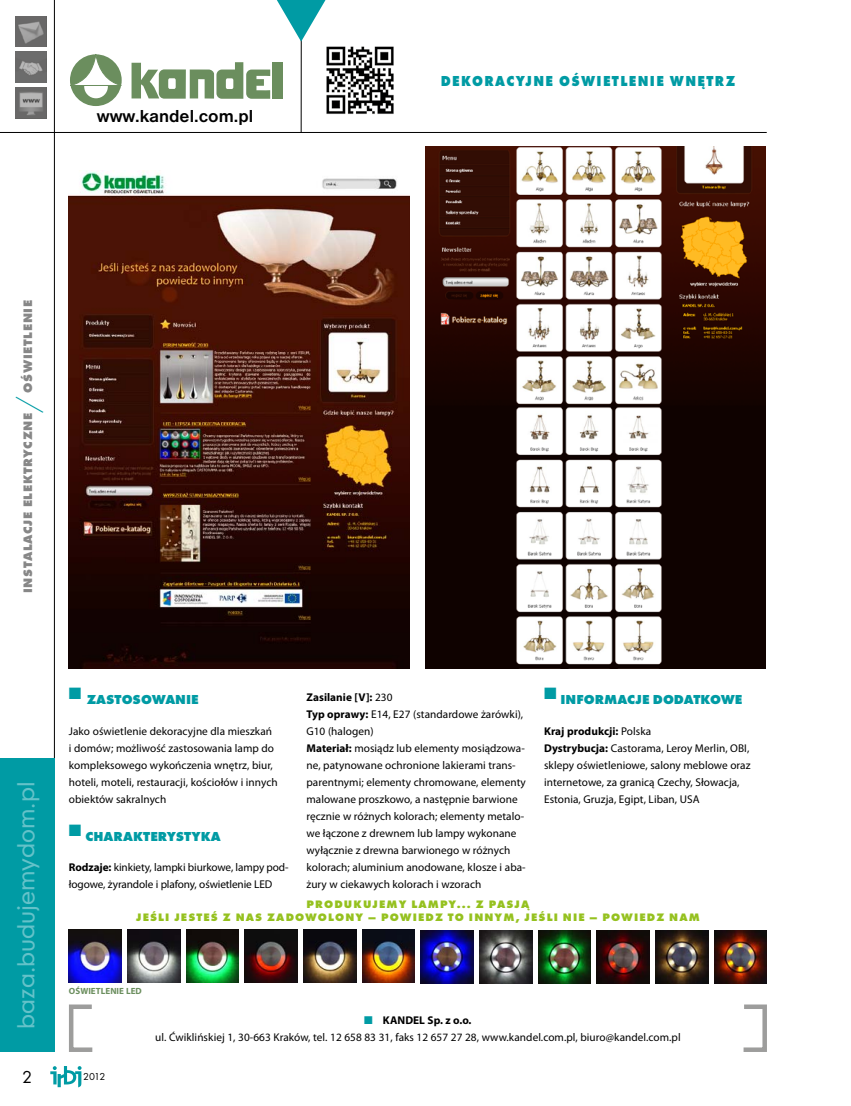
<style>
.page{position:relative;width:851px;height:1106px;background:#fff}
.page>*{position:absolute;margin:0;border:0;box-sizing:border-box;transform-origin:0 0}
.t1{font:30px "Futura TEE Ligh";color:#009ba4}
.t2{font:22.5px "Geometric 706 Md EU";color:#64c2c9}
.t3{font:700 18px "Nimbus San DEE";color:#000}
.t4{font:18px "Futura TEE";color:#000}
.t5{font:700 15px "Futura TEE Extr";letter-spacing:.1em;color:#009ba4;scale:.9 1}
.t6{font:700 13.5px "Futura TEE Extr";color:#009ba4}
.t7{font:700 12.75px "Futura TEE Extr";letter-spacing:.05em;color:#878787}
.t8{font:11.25px/17px "Myriad Pro";letter-spacing:.005em;color:#000}
.t9{font:700 11.25px/12.3px "Futura TEE Extr";letter-spacing:.1em;color:#95c11f;text-align:center}
.t10{font:10.5px "Futura TEE";color:#000}
.t11{font:700 9px "Myriad Pro";letter-spacing:.005em;color:#6b8e5e}
.s1{font-weight:700}
.s2{color:#009ba4}
</style>
<div class="page">
<hr style="left:54px;top:0;width:1px;height:1052px;background:#000">
<svg style="left:50px;top:1066px;width:31px;height:21px"></svg>
<div style="left:0;top:758px;width:54px;height:294px;background:#009ba4"></div>
<hr style="left:0;top:132px;width:766px;height:1px;background:#000">
<hr style="left:301px;top:36px;width:1px;height:97px;background:#000">
<svg style="left:277px;top:0;width:49px;height:42px"></svg>
<svg style="left:16px;top:16px;width:30px;height:31px"></svg>
<svg style="left:16px;top:52px;width:30px;height:30px"></svg>
<svg style="left:16px;top:88px;width:30px;height:30px"></svg>
<img style="left:326px;top:46px;width:68px;height:68px">
<div style="left:70px;top:54px;width:52px;height:52px;background:#6b8e5e;border-radius:50%"></div>
<div style="left:84px;top:75px;width:24px;height:23px;background:#fff;border-radius:50%"></div>
<svg style="left:70px;top:54px;width:52px;height:32px"></svg>
<div style="left:272px;top:63px;width:11px;height:36px;background:#6b8e5e"></div>
<svg style="left:131px;top:62px;width:139px;height:37px"></svg>
<svg style="left:69px;top:1004px;width:24px;height:48px"></svg>
<svg style="left:743px;top:1004px;width:24px;height:48px"></svg>
<img style="left:69px;top:171px;width:340px;height:497px">
<img style="left:425px;top:146px;width:340px;height:522px">
<img style="left:69px;top:930px;width:52px;height:52px">
<img style="left:421px;top:930px;width:52px;height:53px">
<img style="left:128px;top:930px;width:52px;height:52px">
<img style="left:479px;top:930px;width:53px;height:53px">
<img style="left:186px;top:930px;width:53px;height:52px">
<img style="left:538px;top:930px;width:52px;height:53px">
<img style="left:245px;top:930px;width:52px;height:52px">
<img style="left:596px;top:930px;width:53px;height:53px">
<img style="left:303px;top:930px;width:53px;height:52px">
<img style="left:655px;top:930px;width:53px;height:53px">
<img style="left:362px;top:930px;width:53px;height:52px">
<img style="left:714px;top:931px;width:52px;height:52px">
<h3 class="t3" style="left:97px;top:105px;width:158px">www.kandel.com.pl</h3>
<h3 class="t5" style="left:440px;top:72px;width:329px">DEKORACYJNE OŚWIETLENIE WNĘTRZ</h3>
<p class="t7" style="left:20px;top:392px;width:94px;rotate:-90deg">OŚWIETLENIE</p>
<h1 class="t1" style="left:11px;top:412px;width:18px;rotate:-90deg">/</h1>
<p class="t7" style="left:20px;top:593px;width:182px;rotate:-90deg">INSTALACJE ELEKTRYCZNE</p>
<h2 class="t2" style="left:11px;top:1028px;width:249px;rotate:-90deg">baza.budujemydom.pl</h2>
<h3 class="t4" style="left:22px;top:1065px;width:12px">2</h3>
<p class="t6" style="left:69px;top:691px;width:29px">■ ZASTOSOWANIE</p>
<p class="t8" style="left:69px;top:722px;width:210px">Jako oświetlenie dekoracyjne dla mieszkań<br>i domów; możliwość zastosowania lamp do kompleksowego wykończenia wnętrz, biur, hoteli, moteli, restauracji, kościołów i innych obiektów sakralnych</p>
<p class="t6" style="left:69px;top:828px;width:45px">■ CHARAKTERYSTYKA</p>
<p class="t8" style="left:69px;top:858px;width:221px"><span class="s1">Rodzaje:</span> kinkiety, lampki biurkowe, lampy pod&shy;łogowe, żyrandole i plafony, oświetlenie LED</p>
<p class="t8" style="left:306px;top:688px;width:221px"><span class="s1">Zasilanie [V]:</span> 230<br><span class="s1">Typ oprawy:</span> E14, E27 (standardowe żarówki), G10 (halogen)<br><span class="s1">Materiał:</span> mosiądz lub elementy mosiądzowa&shy;ne, patynowane ochronione lakierami trans&shy;parentnymi; elementy chromowane, elementy malowane proszkowo, a następnie barwione ręcznie w różnych kolorach; elementy metalo&shy;we łączone z drewnem lub lampy wykonane wyłącznie z drewna barwionego w różnych kolorach; aluminium anodowane, klosze i aba&shy;żury w ciekawych kolorach i wzorach</p>
<p class="t6" style="left:544px;top:691px;width:83px">■IN FORMACJE</p>
<p class="t6" style="left:653px;top:691px;width:42px">DODATKOWE</p>
<p class="t8" style="left:544px;top:722px;width:208px"><span class="s1">Kraj produkcji:</span> Polska<br><span class="s1">Dystrybucja:</span> Castorama, Leroy Merlin, OBI, sklepy oświetleniowe, salony meblowe oraz internetowe, za granicą Czechy, Słowacja, Estonia, Gruzja, Egipt, Liban, USA</p>
<p class="t9" style="left:136px;top:898px;width:564px">PRODUKUJEMY LAMPY... Z PASJĄ<br>JEŚLI JESTEŚ Z NAS ZADOWOLONY – POWIEDZ TO INNYM, JEŚLI NIE – POWIEDZ NAM</p>
<p class="t11" style="left:69px;top:985px;width:74px">OŚWIETLENIE LED</p>
<p class="t10" style="left:83px;top:1070px;width:24px">2012</p>
<p class="t8" style="left:155px;top:1011px;width:527px;text-align:center"><span class="s2">■</span> <span class="s1">KANDEL Sp. z o.o.<br></span>ul. Ćwiklińskiej 1, 30-663 Kraków, tel. 12 658 83 31, faks 12 657 27 28, www.kandel.com.pl, biuro@kandel.com.pl</p>
</div>
